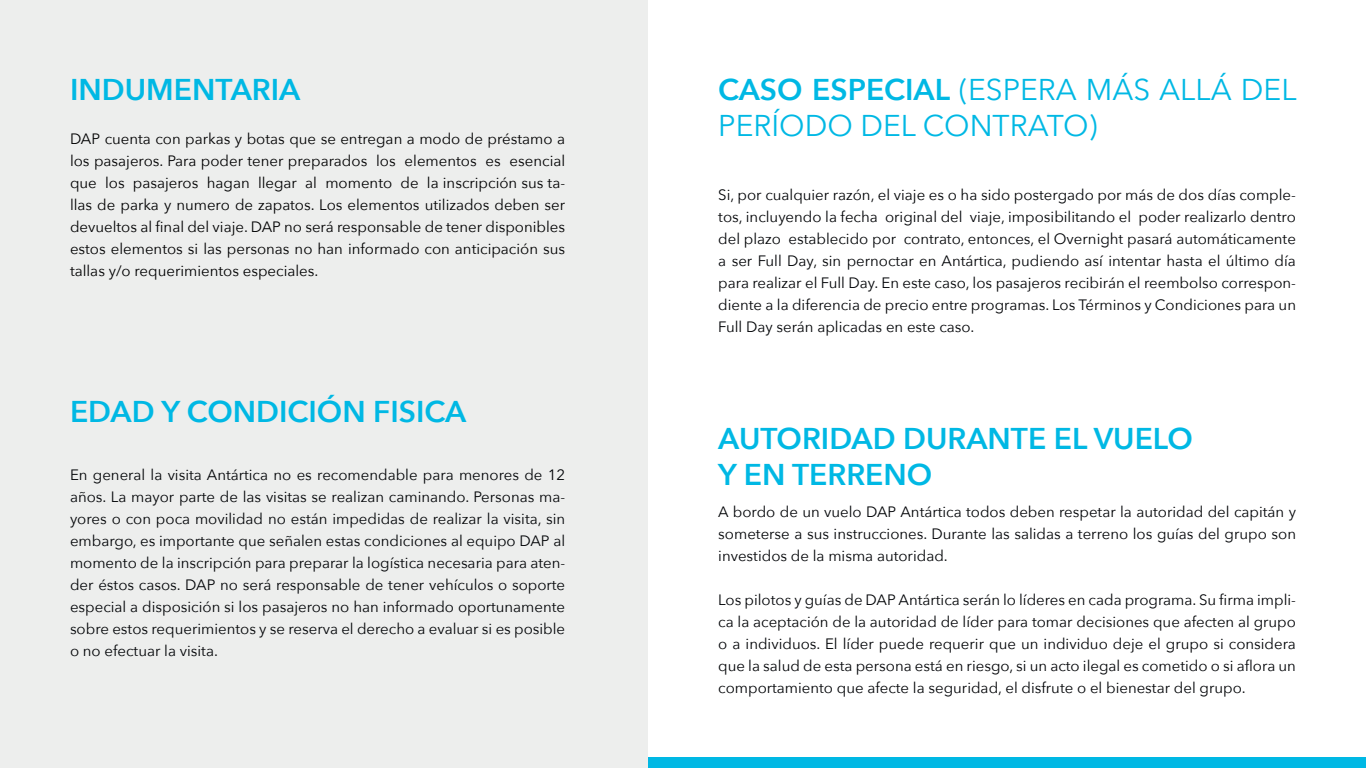
<style>
.page{position:relative;width:1366px;height:768px;background:#fff}
.page>*{position:absolute;margin:0;border:0;box-sizing:border-box;transform-origin:0 0}
.t1{font:600 30px "Avenir Next";color:#00b8e4}
.t2{font:30px/36px "Avenir Next";color:#00b8e4}
.t3{font:15px/22px "Avenir Next";color:#020407;text-align:justify}
.t4{font:15px/22px "Avenir Next";color:#000001;text-align:justify}
.s1{font-weight:600}
</style>
<div class="page">
<div style="left:648px;top:757px;width:718px;height:11px;background:#00b8e4"></div>
<div style="left:0;top:0;width:648px;height:768px;background:#edeeed"></div>
<p class="t1" style="left:70px;top:64px;width:232px">INDUMENTARIA</p>
<p class="t4" style="left:70px;top:127px;width:497px">DAP cuenta con parkas y botas que se entregan a modo de préstamo a los pasajeros. Para poder tener preparados los elementos es esencial que los pasajeros hagan llegar al momento de la inscripción sus ta&shy;llas de parka y numero de zapatos. Los elementos utilizados deben ser devueltos al final del viaje. DAP no será responsable de tener disponibles estos elementos si las personas no han informado con anticipación sus tallas y/o requerimientos especiales.</p>
<p class="t1" style="left:70px;top:386px;width:398px">EDAD Y CONDICIÓN FISICA</p>
<p class="t3" style="left:70px;top:463px;width:497px">En general la visita Antártica no es recomendable para menores de 12 años. La mayor parte de las visitas se realizan caminando. Personas ma&shy;yores o con poca movilidad no están impedidas de realizar la visita, sin embargo, es importante que señalen estas condiciones al equipo DAP al momento de la inscripción para preparar la logística necesaria para aten&shy;der éstos casos. DAP no será responsable de tener vehículos o soporte especial a disposición si los pasajeros no han informado oportunamente sobre estos requerimientos y se reserva el derecho a evaluar si es posible o no efectuar la visita.</p>
<p class="t2" style="left:718px;top:70px;width:580px"><span class="s1">CASO ESPECIAL</span> (ESPERA MÁS ALLÁ DEL<br>PERÍODO DEL CONTRATO)</p>
<p class="t3" style="left:718px;top:183px;width:579px">Si, por cualquier razón, el viaje es o ha sido postergado por más de dos días comple&shy;tos, incluyendo la fecha original del viaje, imposibilitando el poder realizarlo dentro del plazo establecido por contrato, entonces, el Overnight pasará automáticamente a ser Full Day, sin pernoctar en Antártica, pudiendo así intentar hasta el último día para realizar el Full Day. En este caso, los pasajeros recibirán el reembolso correspon&shy;diente a la diferencia de precio entre programas. Los Términos y Condiciones para un Full Day serán aplicadas en este caso.</p>
<p class="t1" style="left:718px;top:413px;width:476px">AUTORIDAD DURANTE EL VUELO</p>
<p class="t1" style="left:718px;top:449px;width:216px">Y EN TERRENO</p>
<p class="t3" style="left:718px;top:500px;width:579px">A bordo de un vuelo DAP Antártica todos deben respetar la autoridad del capitán y someterse a sus instrucciones. Durante las salidas a terreno los guías del grupo son investidos de la misma autoridad.</p>
<p class="t3" style="left:718px;top:588px;width:579px">Los pilotos y guías de DAP Antártica serán lo líderes en cada programa. Su firma impli&shy;ca la aceptación de la autoridad de líder para tomar decisiones que afecten al grupo o a individuos. El líder puede requerir que un individuo deje el grupo si considera que la salud de esta persona está en riesgo, si un acto ilegal es cometido o si aflora un comportamiento que afecte la seguridad, el disfrute o el bienestar del grupo.</p>
</div>
